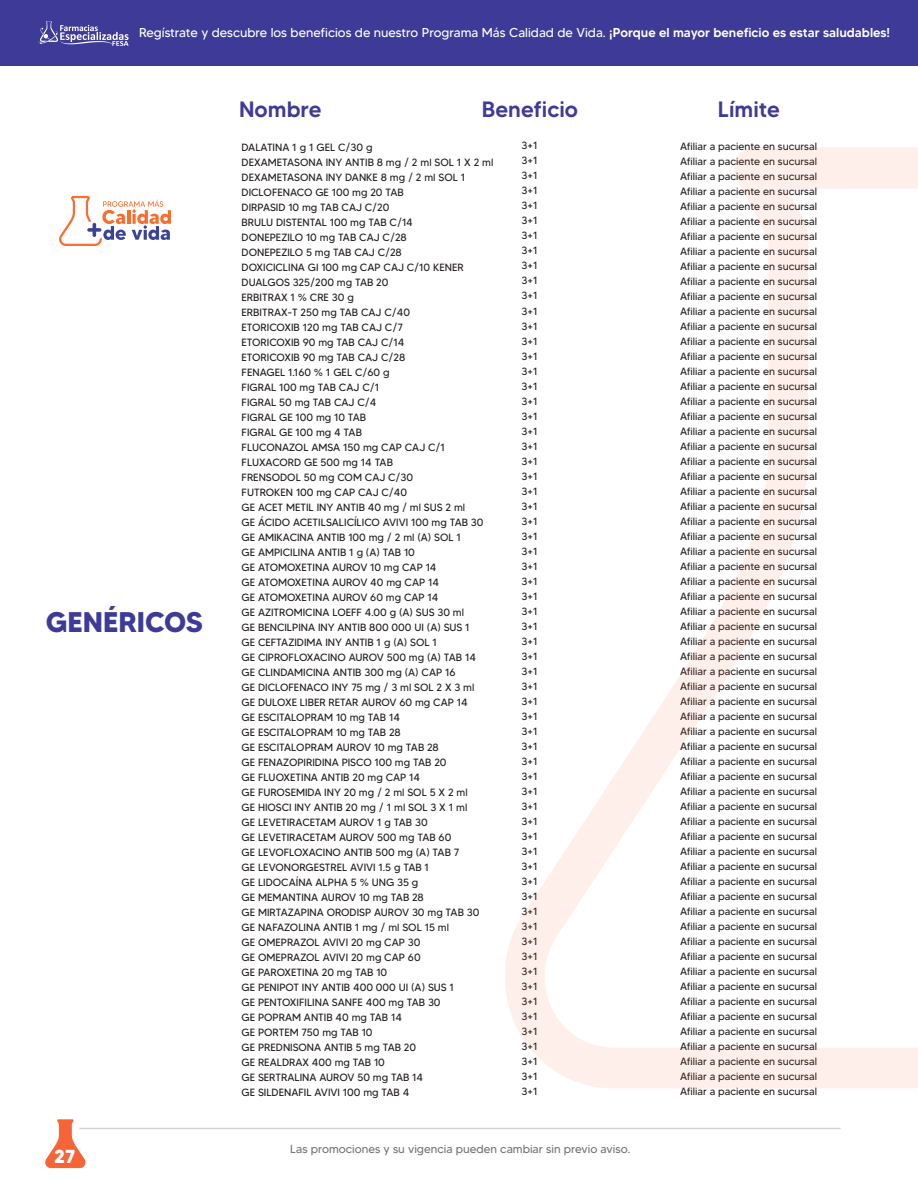
<style>
.page{position:relative;width:918px;height:1188px;background:#fff}
.page>*{position:absolute;margin:0;border:0;box-sizing:border-box;transform-origin:0 0}
.t1{font:700 28.35px "MADETOMMY";color:#3e3b98}
.t2{font:500 22.2px "MADETOMMY";color:#3e3b98}
.t3{font:700 18.9px "MADETOMMY";color:#fff}
.t4{font:12.9px "MADETOMMY";color:#fff}
.t5{font:11.7px "MADETOMMY";color:#737578}
.t6{font:10.5px/15px "MADETOMMY";color:#241f1f;text-align:justify}
.s1{font-weight:500}
</style>
<div class="page">
<hr style="left:79px;top:1128px;width:762px;height:1px;background:#96969e">
<svg style="left:45px;top:1119px;width:40px;height:49px"></svg>
<div style="left:0;top:0;width:918px;height:65px;background:#3e3b98"></div>
<svg style="left:39px;top:21px;width:90px;height:25px"></svg>
<svg style="left:505px;top:147px;width:413px;height:941px"></svg>
<svg style="left:59px;top:196px;width:112px;height:50px"></svg>
<p class="t4" style="left:139px;top:24px;width:753px">Regístrate y descubre los beneficios de nuestro Programa Más Calidad de Vida. <span class="s1">¡Porque el mayor beneficio es estar saludables!</span></p>
<h1 class="t1" style="left:46px;top:604px;width:159px">GENÉRICOS</h1>
<h3 class="t3" style="left:54px;top:1144px;width:23px">27</h3>
<h2 class="t2" style="left:239px;top:95px;width:84px">Nombre</h2>
<h2 class="t2" style="left:482px;top:95px;width:98px">Beneficio</h2>
<h2 class="t2" style="left:718px;top:95px;width:63px">Límite</h2>
<p class="t6" style="left:242px;top:140px;width:253px;text-align:left">DALATINA 1 g 1 GEL C/30 g<br>DEXAMETASONA INY ANTIB 8 mg / 2 ml SOL 1 X 2 ml<br>DEXAMETASONA INY DANKE 8 mg / 2 ml SOL 1<br>DICLOFENACO GE 100 mg 20 TAB<br>DIRPASID 10 mg TAB CAJ C/20<br>BRULU DISTENTAL 100 mg TAB C/14<br>DONEPEZILO 10 mg TAB CAJ C/28<br>DONEPEZILO 5 mg TAB CAJ C/28<br>DOXICICLINA GI 100 mg CAP CAJ C/10 KENER<br>DUALGOS 325/200 mg TAB 20<br>ERBITRAX 1 % CRE 30 g<br>ERBITRAX-T 250 mg TAB CAJ C/40<br>ETORICOXIB 120 mg TAB CAJ C/7<br>ETORICOXIB 90 mg TAB CAJ C/14<br>ETORICOXIB 90 mg TAB CAJ C/28<br>FENAGEL 1.160 % 1 GEL C/60 g<br>FIGRAL 100 mg TAB CAJ C/1<br>FIGRAL 50 mg TAB CAJ C/4<br>FIGRAL GE 100 mg 10 TAB<br>FIGRAL GE 100 mg 4 TAB<br>FLUCONAZOL AMSA 150 mg CAP CAJ C/1<br>FLUXACORD GE 500 mg 14 TAB<br>FRENSODOL 50 mg COM CAJ C/30<br>FUTROKEN 100 mg CAP CAJ C/40<br>GE ACET METIL INY ANTIB 40 mg / ml SUS 2 ml<br>GE ÁCIDO ACETILSALICÍLICO AVIVI 100 mg TAB 30<br>GE AMIKACINA ANTIB 100 mg / 2 ml (A) SOL 1<br>GE AMPICILINA ANTIB 1 g (A) TAB 10<br>GE ATOMOXETINA AUROV 10 mg CAP 14<br>GE ATOMOXETINA AUROV 40 mg CAP 14<br>GE ATOMOXETINA AUROV 60 mg CAP 14<br>GE AZITROMICINA LOEFF 4.00 g (A) SUS 30 ml<br>GE BENCILPINA INY ANTIB 800 000 UI (A) SUS 1<br>GE CEFTAZIDIMA INY ANTIB 1 g (A) SOL 1<br>GE CIPROFLOXACINO AUROV 500 mg (A) TAB 14<br>GE CLINDAMICINA ANTIB 300 mg (A) CAP 16<br>GE DICLOFENACO INY 75 mg / 3 ml SOL 2 X 3 ml<br>GE DULOXE LIBER RETAR AUROV 60 mg CAP 14<br>GE ESCITALOPRAM 10 mg TAB 14<br>GE ESCITALOPRAM 10 mg TAB 28<br>GE ESCITALOPRAM AUROV 10 mg TAB 28<br>GE FENAZOPIRIDINA PISCO 100 mg TAB 20<br>GE FLUOXETINA ANTIB 20 mg CAP 14<br>GE FUROSEMIDA INY 20 mg / 2 ml SOL 5 X 2 ml<br>GE HIOSCI INY ANTIB 20 mg / 1 ml SOL 3 X 1 ml<br>GE LEVETIRACETAM AUROV 1 g TAB 30<br>GE LEVETIRACETAM AUROV 500 mg TAB 60<br>GE LEVOFLOXACINO ANTIB 500 mg (A) TAB 7<br>GE LEVONORGESTREL AVIVI 1.5 g TAB 1<br>GE LIDOCAÍNA ALPHA 5 % UNG 35 g<br>GE MEMANTINA AUROV 10 mg TAB 28<br>GE MIRTAZAPINA ORODISP AUROV 30 mg TAB 30<br>GE NAFAZOLINA ANTIB 1 mg / ml SOL 15 ml<br>GE OMEPRAZOL AVIVI 20 mg CAP 30<br>GE OMEPRAZOL AVIVI 20 mg CAP 60<br>GE PAROXETINA 20 mg TAB 10<br>GE PENIPOT INY ANTIB 400 000 UI (A) SUS 1<br>GE PENTOXIFILINA SANFE 400 mg TAB 30<br>GE POPRAM ANTIB 40 mg TAB 14<br>GE PORTEM 750 mg TAB 10<br>GE PREDNISONA ANTIB 5 mg TAB 20<br>GE REALDRAX 400 mg TAB 10<br>GE SERTRALINA AUROV 50 mg TAB 14<br>GE SILDENAFIL AVIVI 100 mg TAB 4</p>
<p class="t6" style="left:522px;top:138px;width:18px">3+1<br>3+1<br>3+1<br>3+1<br>3+1<br>3+1<br>3+1<br>3+1<br>3+1<br>3+1<br>3+1<br>3+1<br>3+1<br>3+1<br>3+1<br>3+1<br>3+1<br>3+1<br>3+1<br>3+1<br>3+1<br>3+1<br>3+1<br>3+1<br>3+1<br>3+1<br>3+1<br>3+1<br>3+1<br>3+1<br>3+1<br>3+1<br>3+1<br>3+1<br>3+1<br>3+1<br>3+1<br>3+1<br>3+1<br>3+1<br>3+1<br>3+1<br>3+1<br>3+1<br>3+1<br>3+1<br>3+1<br>3+1<br>3+1<br>3+1<br>3+1<br>3+1<br>3+1<br>3+1<br>3+1<br>3+1<br>3+1<br>3+1<br>3+1<br>3+1<br>3+1<br>3+1<br>3+1<br>3+1</p>
<p class="t6" style="left:680px;top:138px;width:138px">Afiliar a paciente en sucursal Afiliar a paciente en sucursal Afiliar a paciente en sucursal Afiliar a paciente en sucursal Afiliar a paciente en sucursal Afiliar a paciente en sucursal Afiliar a paciente en sucursal Afiliar a paciente en sucursal Afiliar a paciente en sucursal Afiliar a paciente en sucursal Afiliar a paciente en sucursal Afiliar a paciente en sucursal Afiliar a paciente en sucursal Afiliar a paciente en sucursal Afiliar a paciente en sucursal Afiliar a paciente en sucursal Afiliar a paciente en sucursal Afiliar a paciente en sucursal Afiliar a paciente en sucursal Afiliar a paciente en sucursal Afiliar a paciente en sucursal Afiliar a paciente en sucursal Afiliar a paciente en sucursal Afiliar a paciente en sucursal Afiliar a paciente en sucursal Afiliar a paciente en sucursal Afiliar a paciente en sucursal Afiliar a paciente en sucursal Afiliar a paciente en sucursal Afiliar a paciente en sucursal Afiliar a paciente en sucursal Afiliar a paciente en sucursal Afiliar a paciente en sucursal Afiliar a paciente en sucursal Afiliar a paciente en sucursal Afiliar a paciente en sucursal Afiliar a paciente en sucursal Afiliar a paciente en sucursal Afiliar a paciente en sucursal Afiliar a paciente en sucursal Afiliar a paciente en sucursal Afiliar a paciente en sucursal Afiliar a paciente en sucursal Afiliar a paciente en sucursal Afiliar a paciente en sucursal Afiliar a paciente en sucursal Afiliar a paciente en sucursal Afiliar a paciente en sucursal Afiliar a paciente en sucursal Afiliar a paciente en sucursal Afiliar a paciente en sucursal Afiliar a paciente en sucursal Afiliar a paciente en sucursal Afiliar a paciente en sucursal Afiliar a paciente en sucursal Afiliar a paciente en sucursal Afiliar a paciente en sucursal Afiliar a paciente en sucursal Afiliar a paciente en sucursal Afiliar a paciente en sucursal Afiliar a paciente en sucursal Afiliar a paciente en sucursal Afiliar a paciente en sucursal Afiliar a paciente en sucursal</p>
<p class="t5" style="left:290px;top:1142px;width:342px">Las promociones y su vigencia pueden cambiar sin previo aviso.</p>
</div>
